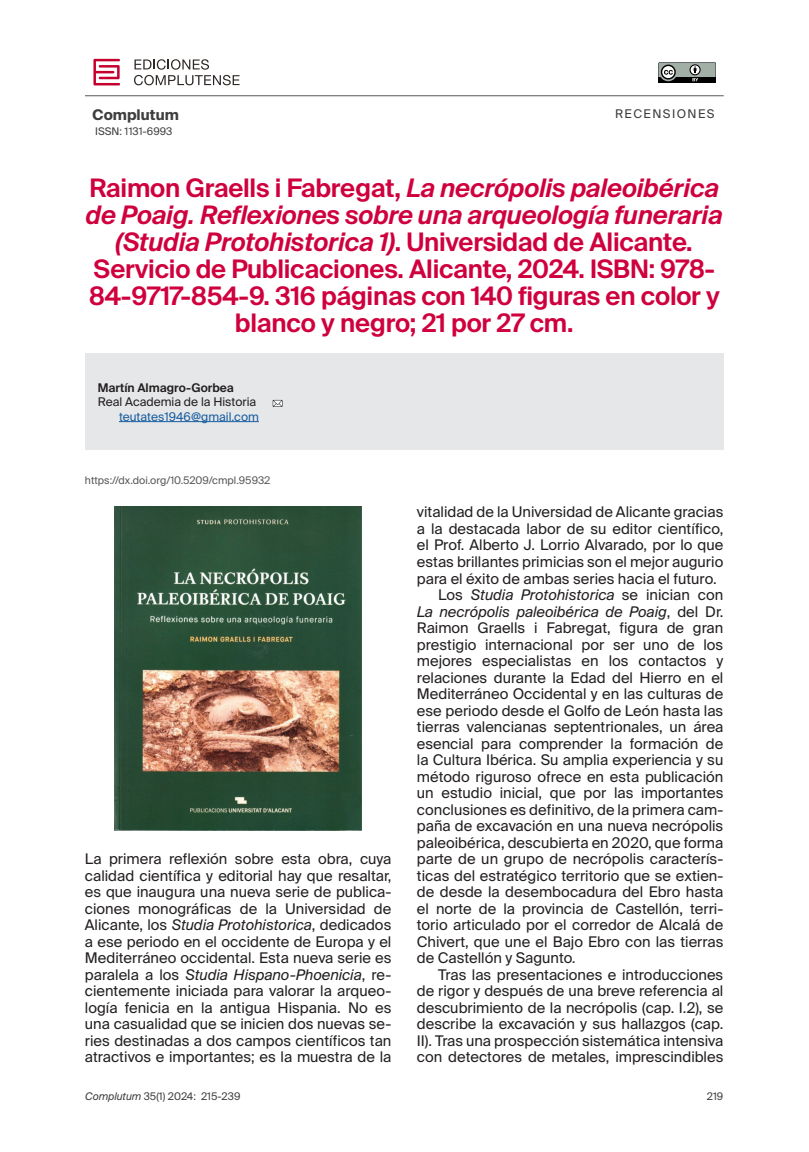
<style>
.page{position:relative;width:809px;height:1152px;background:#fff}
.page>*{position:absolute;margin:0;border:0;box-sizing:border-box;transform-origin:0 0}
._000-Título_original_ES{font:600 25.5px/27px "Suisse Intl";letter-spacing:-.01em;color:#cf003d;text-align:center}
._000-TXT_GENERAL{font:14.7px/16.5px "Suisse Intl";color:#231f20;text-align:justify}
._000-PRIMER_PARRAFO{font:14.7px/16.5px "Suisse Intl";color:#231f20;text-align:justify}
.t1{font:700 14.7px "Suisse Intl";color:#3e3e3f}
._000-CARGO{font:12px/14.2px "Suisse Intl";color:#231f20;text-align:right}
._000-Autor{font:600 12px "Suisse Intl";color:#231f20}
.t2{font:12px "Suisse Intl";letter-spacing:.12em;color:#3e3e3f}
.t3{font:10.5px "Suisse Intl";color:#3e3e3f}
._000-LINEA_DOI{font:10.5px "Suisse Intl";color:#57585a}
.s1{font-style:italic}
.s2{color:#175d9e}
</style>
<div class="page">
<hr style="left:85px;top:95px;width:638px;height:1px;background:#57585a">
<svg style="left:658px;top:62px;width:56px;height:20px"></svg>
<svg style="left:93px;top:59px;width:27px;height:26px"></svg>
<svg style="left:134px;top:59px;width:105px;height:26px"></svg>
<div style="left:85px;top:353px;width:638px;height:97px;background:#e6e7e9"></div>
<hr style="left:119px;top:421px;width:140px;height:1px;background:#175d9e">
<svg style="left:272px;top:400px;width:10px;height:7px"></svg>
<img style="left:114px;top:506px;width:248px;height:324px">
<p class="t1" style="left:93px;top:106px;width:88px">Complutum</p>
<p class="t2" style="left:614px;top:107px;width:101px">RECENSIONES</p>
<p class="t3" style="left:95px;top:125px;width:79px">ISSN: 1131-6993</p>
<p class="_000-Título_original_ES" style="left:86px;top:175px;width:638px">Raimon Graells i Fabregat, <span class="s1">La necrópolis paleoibérica de Poaig. Reflexiones sobre una arqueología funeraria (Studia Protohistorica 1)</span>. Universidad de Alicante.<br>Servicio de Publicaciones. Alicante, 2024. ISBN: 978- 84-9717-854-9. 316 páginas con 140 figuras en color y blanco y negro; 21 por 27 cm.</p>
<p class="_000-Autor" style="left:98px;top:381px;width:138px">Martín Almagro-Gorbea</p>
<p class="_000-CARGO" style="left:98px;top:395px;width:163px">Real Academia de la Historia <span class="s2">teutates1946@gmail.com</span></p>
<p class="_000-LINEA_DOI" style="left:85px;top:474px;width:187px">https://dx.doi.org/10.5209/cmpl.95932</p>
<p class="_000-PRIMER_PARRAFO" style="left:85px;top:850px;width:308px">La primera reflexión sobre esta obra, cuya calidad científica y editorial hay que resaltar, es que inaugura una nueva serie de publica&shy;ciones monográficas de la Universidad de Alicante, los <span class="s1">Studia Protohistorica</span>, dedicados a ese periodo en el occidente de Europa y el Mediterráneo occidental. Esta nueva serie es paralela a los <span class="s1">Studia Hispano-Phoenicia</span>, re&shy;cientemente iniciada para valorar la arqueo&shy;logía fenicia en la antigua Hispania. No es una casualidad que se inicien dos nuevas se&shy;ries destinadas a dos campos científicos tan atractivos e importantes; es la muestra de la</p>
<p class="_000-PRIMER_PARRAFO" style="left:417px;top:504px;width:308px">vitalidad de la Universidad de Alicante gracias a la destacada labor de su editor científico, el Prof. Alberto J. Lorrio Alvarado, por lo que estas brillantes primicias son el mejor augurio para el éxito de ambas series hacia el futuro.</p>
<p class="_000-TXT_GENERAL" style="left:417px;top:586px;width:308px;text-indent:21px">Los <span class="s1">Studia Protohistorica</span> se inician con <span class="s1">La necrópolis paleoibérica de Poaig</span>, del Dr.<br>Raimon Graells i Fabregat, figura de gran prestigio internacional por ser uno de los mejores especialistas en los contactos y relaciones durante la Edad del Hierro en el Mediterráneo Occidental y en las culturas de ese periodo desde el Golfo de León hasta las tierras valencianas septentrionales, un área esencial para comprender la formación de la Cultura Ibérica. Su amplia experiencia y su método riguroso ofrece en esta publicación un estudio inicial, que por las importantes conclusiones es definitivo, de la primera cam&shy;paña de excavación en una nueva necrópolis paleoibérica, descubierta en 2020, que forma parte de un grupo de necrópolis caracterís&shy;ticas del estratégico territorio que se extien&shy;de desde la desembocadura del Ebro hasta el norte de la provincia de Castellón, terri&shy;torio articulado por el corredor de Alcalá de Chivert, que une el Bajo Ebro con las tierras de Castellón y Sagunto<span class="s1">.</span></p>
<p class="_000-TXT_GENERAL" style="left:417px;top:966px;width:308px;text-indent:21px">Tras las presentaciones e introducciones de rigor y después de una breve referencia al descubrimiento de la necrópolis (cap. I.2), se describe la excavación y sus hallazgos (cap.<br>II). Tras una prospección sistemática intensiva con detectores de metales, imprescindibles</p>
<p class="t3" style="left:85px;top:1090px;width:156px"><span class="s1">Complutum</span> 35(1) 2024: 215-239</p>
<p class="t3" style="left:706px;top:1090px;width:18px">219</p>
</div>
